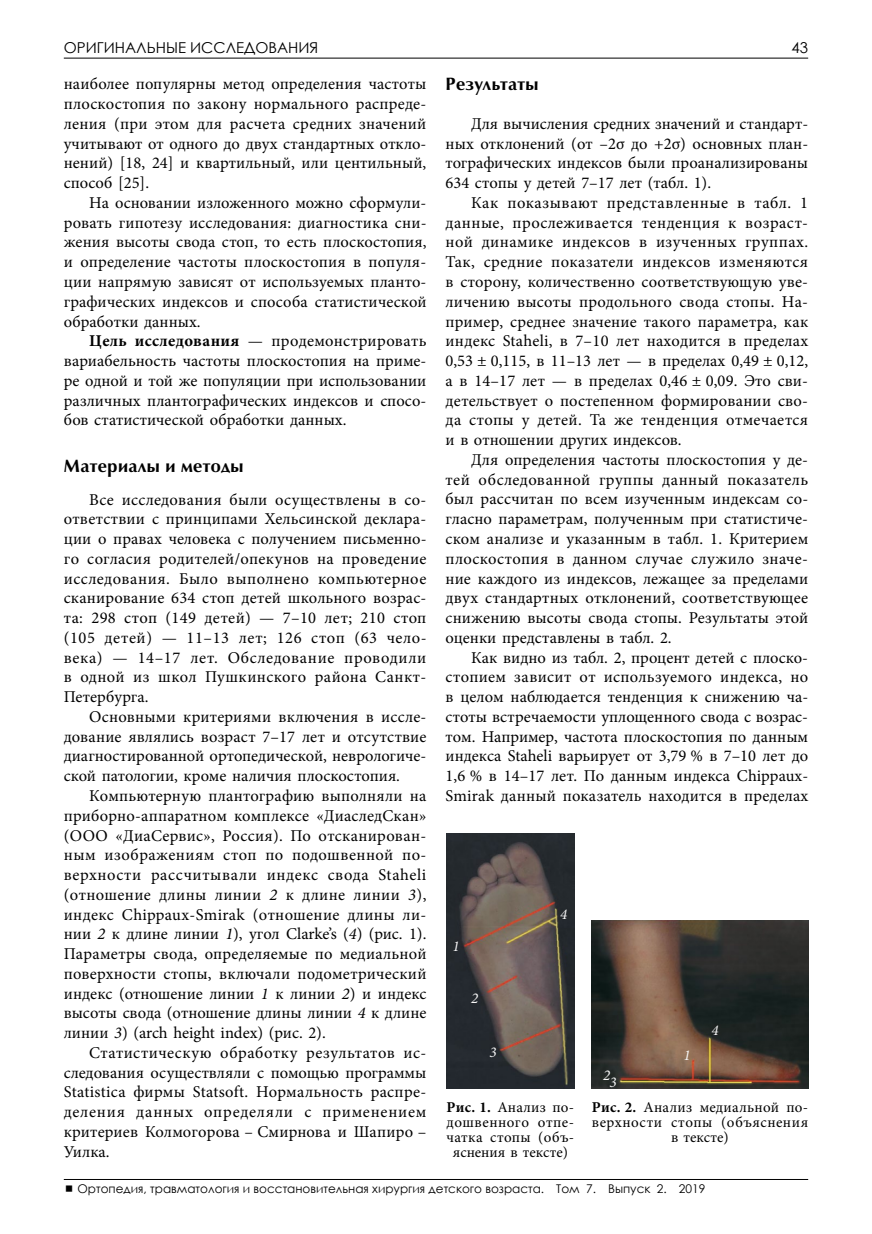
<style>
.page{position:relative;width:872px;height:1234px;background:#fff}
.page>*{position:absolute;margin:0;border:0;box-sizing:border-box;transform-origin:0 0}
.t1{font:700 18px "Optimum AP";letter-spacing:.02em;color:#000}
.t2{font:16.5px/19.8px "Minion Pro";letter-spacing:.005em;color:#000;text-align:justify}
.t3{font:15px/15px "Minion Pro";letter-spacing:.02em;color:#000;text-align:center}
.t4{font:15px "Century Gothic";color:#000}
.t5{font:italic 15px "Minion Pro";color:#f8f8f8}
.t6{font:12px "Century Gothic";color:#000}
.s1{font-weight:700}
.s2{font-style:italic}
</style>
<div class="page">
<hr style="left:64px;top:58px;width:744px;height:1px;background:#000">
<hr style="left:64px;top:1178px;width:744px;height:1px;background:#000">
<img style="left:446px;top:833px;width:129px;height:255px">
<img style="left:591px;top:920px;width:217px;height:168px">
<p class="t4" style="left:64px;top:38px;width:256px">Оригинальные исследования</p>
<p class="t4" style="left:791px;top:38px;width:18px">43</p>
<p class="t2" style="left:64px;top:74px;width:364px">наиболее популярны метод определения частоты плоскостопия по закону нормального распреде&shy;ления (при этом для расчета средних значений учитывают от одного до двух стандартных откло&shy;нений) [18, 24] и квартильный, или центильный, способ [25].</p>
<p class="t2" style="left:64px;top:193px;width:364px;text-indent:26px">На основании изложенного можно сформули&shy;ровать гипотезу исследования: диагностика сни&shy;жения высоты свода стоп, то есть плоскостопия, и определение частоты плоскостопия в популя&shy;ции напрямую зависят от используемых планто&shy;графических индексов и способа статистической обработки данных.</p>
<p class="t2" style="left:64px;top:331px;width:364px;text-indent:26px"><span class="s1">Цель исследования</span> — продемонстрировать вариабельность частоты плоскостопия на приме&shy;ре одной и той же популяции при использовании различных плантографических индексов и спосо&shy;бов статистической обработки данных.</p>
<p class="t1" style="left:64px;top:455px;width:181px">Материалы и методы</p>
<p class="t2" style="left:64px;top:489px;width:364px;text-indent:26px">Все исследования были осуществлены в со&shy;ответствии с принципами Хельсинской деклара&shy;ции о правах человека с получением письменно&shy;го согласия родителей/опекунов на проведение исследования. Было выполнено компьютерное сканирование 634 стоп детей школьного возрас&shy;та: 298 стоп (149 детей) — 7–10 лет; 210 стоп (105 детей) — 11–13 лет; 126 стоп (63 чело&shy;века) — 14–17 лет. Обследование проводили в одной из школ Пушкинского района Санкт-Петербурга.</p>
<p class="t2" style="left:64px;top:706px;width:364px;text-indent:26px">Основными критериями включения в иссле&shy;дование являлись возраст 7–17 лет и отсутствие диагностированной ортопедической, неврологиче&shy;ской патологии, кроме наличия плоскостопия.</p>
<p class="t2" style="left:64px;top:785px;width:364px;text-indent:26px">Компьютерную плантографию выполняли на приборно-аппаратном комплексе «ДиаследСкан» (ООО «ДиаСервис», Россия). По отсканирован&shy;ным изображениям стоп по подошвенной по&shy;верхности рассчитывали индекс свода Staheli (отношение длины линии <span class="s2">2</span> к длине линии <span class="s2">3</span>), индекс Chippaux-Smirak (отношение длины ли&shy;нии <span class="s2">2</span> к длине линии <span class="s2">1</span>), угол Clarke’s (<span class="s2">4</span>) (рис. 1).<br>Параметры свода, определяемые по медиальной поверхности стопы, включали подометрический индекс (отношение линии <span class="s2">1</span> к линии <span class="s2">2</span>) и индекс высоты свода (отношение длины линии <span class="s2">4</span> к длине линии <span class="s2">3</span>) (arch height index) (рис. 2).</p>
<p class="t2" style="left:64px;top:1042px;width:364px;text-indent:26px">Статистическую обработку результатов ис&shy;следования осуществляли с помощью программы Statistica фирмы Statsoft. Нормальность распре&shy;деления данных определяли с применением критериев Колмогорова – Смирнова и Шапиро – Уилка.</p>
<p class="t1" style="left:445px;top:74px;width:95px">Результаты</p>
<p class="t2" style="left:445px;top:114px;width:364px;text-indent:26px">Для вычисления средних значений и стандарт&shy;ных отклонений (от –2σ до +2σ) основных план&shy;тографических индексов были проанализированы 634 стопы у детей 7–17 лет (табл. 1).</p>
<p class="t2" style="left:445px;top:193px;width:364px;text-indent:26px">Как показывают представленные в табл. 1 данные, прослеживается тенденция к возраст&shy;ной динамике индексов в изученных группах.<br>Так, средние показатели индексов изменяются в сторону, количественно соответствующую уве&shy;личению высоты продольного свода стопы. На&shy;пример, среднее значение такого параметра, как индекс Staheli, в 7–10 лет находится в пределах 0,53 ± 0,115, в 11–13 лет — в пределах 0,49 ± 0,12, а в 14–17 лет — в пределах 0,46 ± 0,09. Это сви&shy;детельствует о постепенном формировании сво&shy;да стопы у детей. Та же тенденция отмечается и в отношении других индексов.</p>
<p class="t2" style="left:445px;top:449px;width:364px;text-indent:26px">Для определения частоты плоскостопия у де&shy;тей обследованной группы данный показатель был рассчитан по всем изученным индексам со&shy;гласно параметрам, полученным при статистиче&shy;ском анализе и указанным в табл. 1. Критерием плоскостопия в данном случае служило значе&shy;ние каждого из индексов, лежащее за пределами двух стандартных отклонений, соответствующее снижению высоты свода стопы. Результаты этой оценки представлены в табл. 2.</p>
<p class="t2" style="left:445px;top:647px;width:364px;text-indent:26px">Как видно из табл. 2, процент детей с плоско&shy;стопием зависит от используемого индекса, но в целом наблюдается тенденция к снижению ча&shy;стоты встречаемости уплощенного свода с возрас&shy;том. Например, частота плоскостопия по данным индекса Staheli варьирует от 3,79 % в 7–10 лет до 1,6 % в 14–17 лет. По данным индекса Chippaux-Smirak данный показатель находится в пределах</p>
<p class="t5" style="left:452px;top:936px;width:9px">1</p>
<p class="t5" style="left:471px;top:987px;width:9px">2</p>
<p class="t5" style="left:489px;top:1041px;width:9px">3</p>
<p class="t5" style="left:560px;top:903px;width:9px">4</p>
<p class="t3" style="left:446px;top:1099px;width:129px"><span class="s1">Рис. 1.</span> Анализ по&shy;дошвенного отпе&shy;чатка стопы (объ&shy;яснения в тексте)</p>
<p class="t5" style="left:603px;top:1064px;width:9px">2</p>
<p class="t5" style="left:609px;top:1071px;width:9px">3</p>
<p class="t5" style="left:683px;top:1045px;width:9px">1</p>
<p class="t5" style="left:711px;top:1019px;width:9px">4</p>
<p class="t3" style="left:591px;top:1099px;width:218px"><span class="s1">Рис. 2.</span> Анализ медиальной по&shy;верхности стопы (объяснения в тексте)</p>
<p class="t6" style="left:77px;top:1179px;width:629px">Ортопедия, травматология и восстановительная хирургия детского возраста. Том 7. Выпуск 2. 2019</p>
</div>
